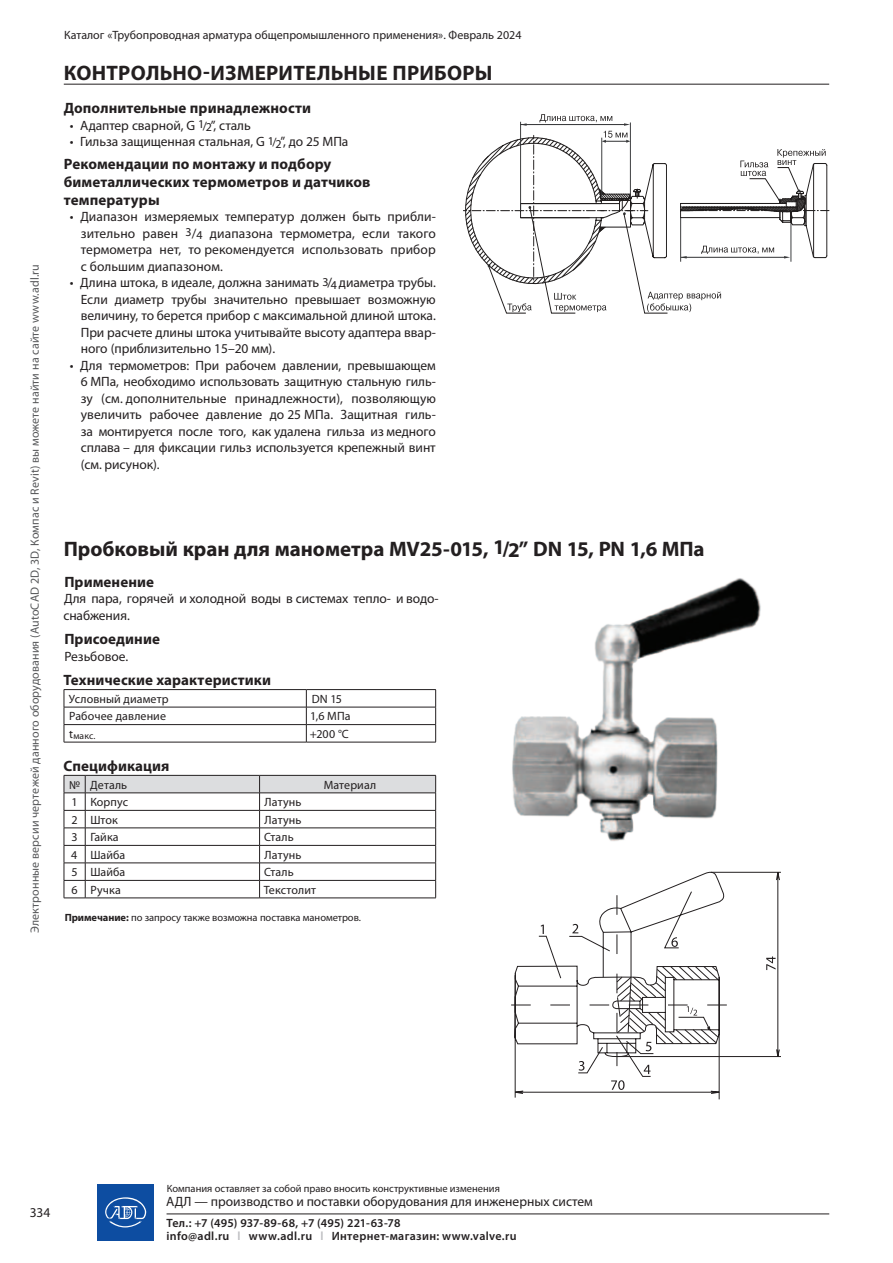
<style>
.page{position:relative;width:893px;height:1263px;background:#fff}
.page>*{position:absolute;margin:0;border:0;box-sizing:border-box;transform-origin:0 0}
.Глава_название{font:700 21px "Myriad Pro";color:#231f20}
.ГЛАВИЩЕ_для-колонтит{font:700 21px "Myriad Pro";letter-spacing:.01em;color:#231f20}
.заголовки{font:700 15px/18px "Myriad Pro";letter-spacing:.005em;color:#231f20}
.Текст_основной{font:13.5px/16.5px "Myriad Pro";letter-spacing:-.005em;color:#231f20;text-align:justify}
.таблица_Left{font:12px "Myriad Pro";letter-spacing:.005em;color:#231f20}
.t1{font:12px "Myriad Pro";letter-spacing:.01em;color:#57585a}
.t2{font:600 12px/12.9px "Myriad Pro";letter-spacing:.025em;color:#231f20}
.таблица_Центр{font:12px "Myriad Pro";color:#231f20}
.Примечание{font:10.5px "Myriad Pro";color:#231f20}
.таблица_Left-2{font:9.6px "Myriad Pro";color:#231f20}
.s1{font-size:12px}
.s2{font-weight:700}
.s3{color:#bcbdc0}
</style>
<div class="page">
<hr style="left:167px;top:1213px;width:662px;height:1px;background:#231f20">
<div style="left:98px;top:1184px;width:56px;height:56px;background:#0d4da1"></div>
<svg style="left:105px;top:1197px;width:41px;height:30px"></svg>
<svg style="left:463px;top:114px;width:366px;height:198px"></svg>
<svg style="left:511px;top:872px;width:270px;height:222px"></svg>
<hr style="left:64px;top:689px;width:242px;height:1px;background:#231f20">
<hr style="left:306px;top:689px;width:130px;height:1px;background:#231f20">
<hr style="left:64px;top:707px;width:242px;height:1px;background:#231f20">
<hr style="left:306px;top:707px;width:130px;height:1px;background:#231f20">
<hr style="left:64px;top:724px;width:242px;height:1px;background:#231f20">
<svg style="left:64px;top:690px;width:1px;height:52px"></svg>
<hr style="left:64px;top:742px;width:242px;height:1px;background:#231f20">
<hr style="left:306px;top:724px;width:130px;height:1px;background:#231f20">
<svg style="left:435px;top:690px;width:1px;height:52px"></svg>
<hr style="left:306px;top:742px;width:130px;height:1px;background:#231f20">
<svg style="left:306px;top:690px;width:1px;height:52px"></svg>
<svg style="left:64px;top:775px;width:372px;height:124px"></svg>
<hr style="left:85px;top:793px;width:175px;height:1px;background:#231f20">
<hr style="left:260px;top:793px;width:176px;height:1px;background:#231f20">
<img style="left:512px;top:578px;width:249px;height:263px">
<hr style="left:64px;top:84px;width:765px;height:1px;background:#231f20">
<p class="t1" style="left:27px;top:933px;width:670px;rotate:-90deg">Электронные версии чертежей данного оборудования (AutoCAD 2D, 3D, Компас и Revit) вы можете найти на сайте www.adl.ru</p>
<p class="таблица_Left" style="left:64px;top:27px;width:459px">Каталог «Трубопроводная арматура общепромышленного применения». Февраль 2024</p>
<p class="ГЛАВИЩЕ_для-колонтит" style="left:64px;top:59px;width:430px">КОНТРОЛЬНО-ИЗМЕРИТЕЛЬНЫЕ ПРИБОРЫ</p>
<p class="заголовки" style="left:64px;top:99px;width:249px">Дополнительные принадлежности</p>
<p class="Текст_основной" style="left:70px;top:117px;width:183px">• Адаптер сварной, G <span class="s1">1/</span><sub>2</sub>”, сталь</p>
<p class="Текст_основной" style="left:70px;top:133px;width:280px">• Гильза защищенная стальная, G <span class="s1">1/</span><sub>2</sub>”, до 25 МПа</p>
<p class="заголовки" style="left:64px;top:154px;width:308px">Рекомендации по монтажу и подбору биметаллических термометров и датчиков температуры</p>
<p class="Текст_основной" style="left:81px;top:208px;width:357px;text-indent:-11px">• Диапазон измеряемых температур должен быть прибли&shy;зительно равен <span class="s1">3</span>/<sub>4</sub> диапазона термометра, если такого термометра нет, то рекомендуется использовать прибор с большим диапазоном.</p>
<p class="Текст_основной" style="left:81px;top:274px;width:357px;text-indent:-11px">• Длина штока, в идеале, должна занимать <span class="s1">3</span>/<sub>4</sub> диаметра трубы.<br>Если диаметр трубы значительно превышает возможную величину, то берется прибор с максимальной длиной штока.<br>При расчете длины штока учитывайте высоту адаптера ввар&shy;ного (приблизительно 15–20 мм).</p>
<p class="Текст_основной" style="left:81px;top:357px;width:357px;text-indent:-11px">• Для термометров: При рабочем давлении, превышающем 6 МПа, необходимо использовать защитную стальную гиль&shy;зу (см. дополнительные принадлежности), позволяющую увеличить рабочее давление до 25 МПа. Защитная гиль&shy;за монтируется после того, как удалена гильза из медного сплава – для фиксации гильз используется крепежный винт (см. рисунок).</p>
<p class="Глава_название" style="left:64px;top:535px;width:642px">Пробковый кран для манометра MV25-015, 1/2” DN 15, PN 1,6 МПа</p>
<p class="заголовки" style="left:64px;top:572px;width:91px">Применение</p>
<p class="Текст_основной" style="left:63px;top:590px;width:377px">Для пара, горячей и холодной воды в системах тепло- и водо&shy;снабжения.</p>
<p class="заголовки" style="left:64px;top:630px;width:97px">Присоединие</p>
<p class="Текст_основной" style="left:64px;top:648px;width:65px">Резьбовое.</p>
<p class="заголовки" style="left:63px;top:671px;width:209px">Технические характеристики</p>
<p class="таблица_Left" style="left:69px;top:691px;width:101px">Условный диаметр</p>
<p class="таблица_Left" style="left:312px;top:691px;width:32px">DN 15</p>
<p class="таблица_Left" style="left:69px;top:709px;width:98px">Рабочее давление</p>
<p class="таблица_Left" style="left:310px;top:709px;width:42px">1,6 МПа</p>
<p class="таблица_Left-2" style="left:69px;top:730px;width:28px"><span class="s1">t</span>макс.</p>
<p class="таблица_Left" style="left:310px;top:726px;width:40px">+200 °С</p>
<p class="заголовки" style="left:64px;top:756px;width:107px">Спецификация</p>
<p class="таблица_Left" style="left:69px;top:777px;width:12px">№</p>
<p class="таблица_Left" style="left:90px;top:777px;width:38px">Деталь</p>
<p class="таблица_Left" style="left:324px;top:777px;width:54px">Материал</p>
<p class="таблица_Центр" style="left:71px;top:795px;width:8px">1</p>
<p class="таблица_Left" style="left:90px;top:795px;width:39px">Корпус</p>
<p class="таблица_Left" style="left:265px;top:795px;width:38px">Латунь</p>
<p class="таблица_Центр" style="left:71px;top:812px;width:8px">2</p>
<p class="таблица_Left" style="left:90px;top:812px;width:29px">Шток</p>
<p class="таблица_Left" style="left:265px;top:812px;width:38px">Латунь</p>
<p class="таблица_Центр" style="left:72px;top:830px;width:8px">3</p>
<p class="таблица_Left" style="left:90px;top:830px;width:30px">Гайка</p>
<p class="таблица_Left" style="left:264px;top:830px;width:31px">Сталь</p>
<p class="таблица_Центр" style="left:71px;top:847px;width:8px">4</p>
<p class="таблица_Left" style="left:90px;top:847px;width:37px">Шайба</p>
<p class="таблица_Left" style="left:265px;top:847px;width:38px">Латунь</p>
<p class="таблица_Центр" style="left:72px;top:865px;width:8px">5</p>
<p class="таблица_Left" style="left:90px;top:865px;width:37px">Шайба</p>
<p class="таблица_Left" style="left:264px;top:865px;width:31px">Сталь</p>
<p class="таблица_Центр" style="left:72px;top:882px;width:8px">6</p>
<p class="таблица_Left" style="left:90px;top:882px;width:32px">Ручка</p>
<p class="таблица_Left" style="left:264px;top:882px;width:54px">Текстолит</p>
<p class="Примечание" style="left:65px;top:911px;width:298px"><span class="s2">Примечание:</span> по запросу также возможна поставка манометров.</p>
<p class="Текст_основной" style="left:30px;top:1204px;width:22px">334</p>
<p class="Примечание" style="left:167px;top:1182px;width:335px">Компания оставляет за собой право вносить конструктивные изменения</p>
<p class="Текст_основной" style="left:166px;top:1193px;width:428px">АДЛ — производство и поставки оборудования для инженерных систем</p>
<p class="t2" style="left:167px;top:1216px;width:351px">Тел.: +7 (495) 937-89-68, +7 (495) 221-63-78<br>info@adl.ru <span class="s3">l</span> www.adl.ru <span class="s3">l</span> Интернет-магазин: www.valve.ru</p>
</div>
